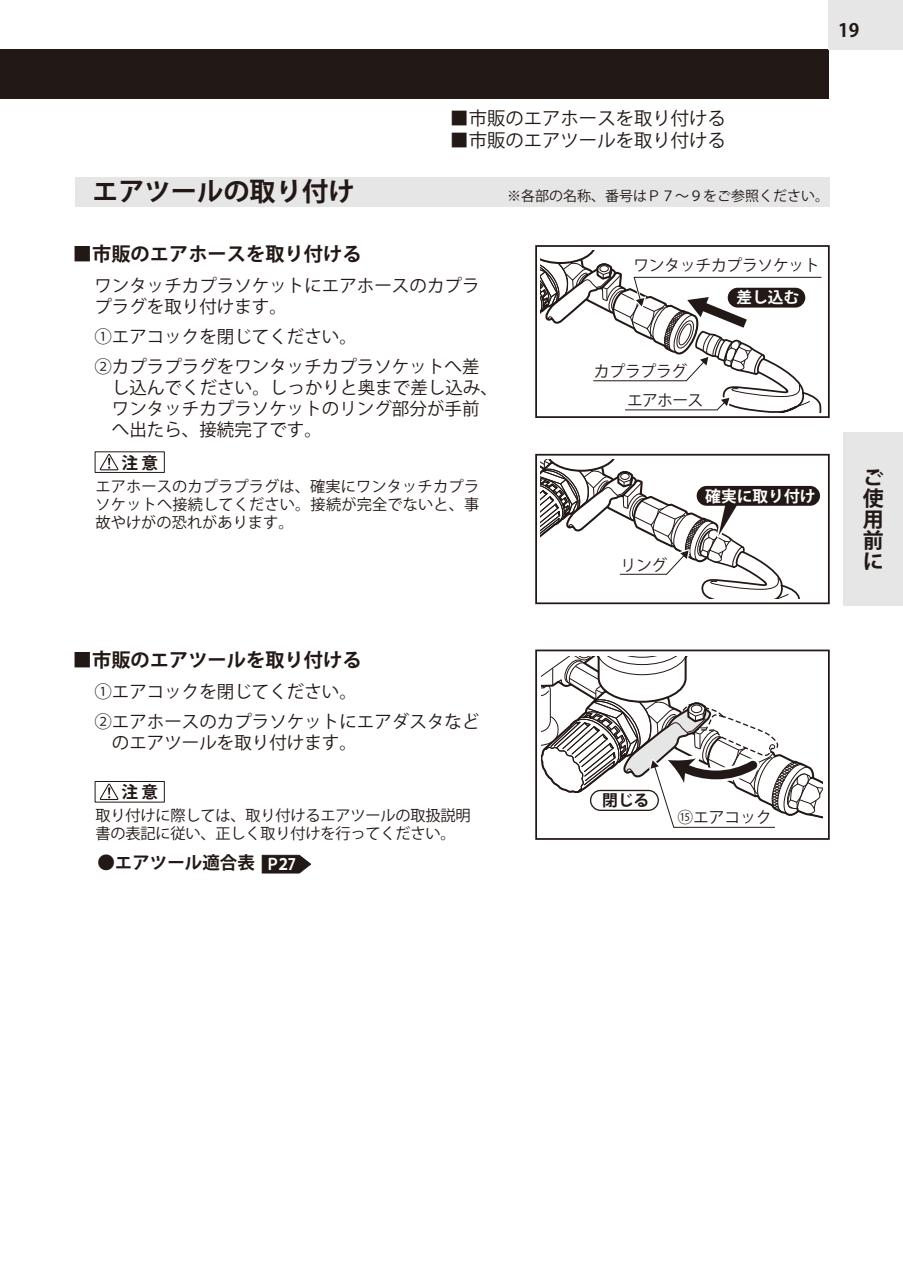
<style>
.page{position:relative;width:903px;height:1275px;background:#fff}
.page>*{position:absolute;margin:0;border:0;box-sizing:border-box;transform-origin:0 0}
.t1{font:700 26.25px "Koz Go Pr 6 N";color:#221815}
.t2{font:700 21px/21px "Koz Go Pr 6 N";color:#221815;text-align:justify}
.t3{font:700 19.25px "Koz Go Pr 6 N";color:#221815}
.t4{font:18.38px "Koz Go Pr 6 N";color:#221815}
.t5{font:700 18.38px "Koz Go Pr 6 N";color:#221815}
.t6{font:17.5px/21px "Koz Go Pr 6 N";color:#221815}
.t7{font:700 17.5px "Koz Go Pr 6 N";color:#221815}
.t8{font:700 16.62px "Koz Go Pr 6 N";color:#221815}
.t9{font:15.75px "Koz Go Pr 6 N";letter-spacing:-.015em;color:#221815}
.t10{font:700 15.75px "Koz Go Pr 6 N";color:#fff}
.t11{font:700 15.75px "Koz Go Pr 6 N";color:#221815}
.t12{font:15.22px/18.2px "Koz Go Pr 6 N";letter-spacing:-.015em;color:#221815}
.t13{font:14px "Koz Go Pr 6 N";color:#221815}
.s1{font-size:15.75px;color:#fff}
</style>
<div class="page">
<div style="left:0;top:50px;width:828px;height:49px;background:#221815"></div>
<div style="left:828px;top:0;width:75px;height:50px;background:#e6e6e6"></div>
<div style="left:843px;top:432px;width:60px;height:174px;background:#e6e6e6"></div>
<div style="left:535px;top:650px;width:295px;height:190px;border:2px solid #221815"></div>
<div style="left:75px;top:177px;width:754px;height:29px;background:#e6e6e6"></div>
<div style="left:535px;top:454px;width:295px;height:150px;border:2px solid #221815"></div>
<div style="left:535px;top:245px;width:295px;height:173px;border:2px solid #221815"></div>
<div style="left:95px;top:781px;width:70px;height:21px;border:1px solid #221815"></div>
<svg style="left:100px;top:784px;width:18px;height:16px"></svg>
<div style="left:95px;top:451px;width:70px;height:22px;border:1px solid #221815"></div>
<svg style="left:100px;top:454px;width:18px;height:16px"></svg>
<svg style="left:541px;top:251px;width:281px;height:161px"></svg>
<svg style="left:541px;top:460px;width:259px;height:138px"></svg>
<div style="left:728px;top:288px;width:77px;height:20px;background:#221815;border-radius:10px"></div>
<div style="left:695px;top:484px;width:127px;height:23px;border:4px solid #fff;border-radius:10px"></div>
<div style="left:697px;top:486px;width:123px;height:20px;background:#221815;border-radius:10px"></div>
<svg style="left:261px;top:854px;width:50px;height:20px"></svg>
<svg style="left:541px;top:657px;width:281px;height:171px"></svg>
<div style="left:588px;top:788px;width:73px;height:25px;border:5px solid #fff;border-radius:10px"></div>
<div style="left:591px;top:790px;width:67px;height:20px;background:#fff;border-radius:10px"></div>
<div style="left:590px;top:790px;width:69px;height:21px;border:1px solid #221815;border-radius:10px"></div>
<p class="t5" style="left:838px;top:20px;width:23px">19</p>
<p class="t4" style="left:450px;top:108px;width:277px">■市販のエアホースを取り付ける</p>
<p class="t4" style="left:450px;top:130px;width:277px">■市販のエアツールを取り付ける</p>
<h1 class="t1" style="left:92px;top:177px;width:264px">エアツールの取り付け</h1>
<p class="t13" style="left:507px;top:188px;width:323px">※各部の名称、番号はＰ７～９をご参照ください。</p>
<p class="t3" style="left:73px;top:243px;width:290px">■市販のエアホースを取り付ける</p>
<p class="t6" style="left:94px;top:275px;width:386px">ワンタッチカプラソケットにエアホースのカプラプラグを取り付けます。</p>
<p class="t6" style="left:94px;top:322px;width:386px;line-height:29.8px">①エアコックを閉じてください。<br>②カプラプラグをワンタッチカプラソケットへ差</p>
<p class="t6" style="left:112px;top:377px;width:388px">し込んでください。しっかりと奥まで差し込み、ワンタッチカプラソケットのリング部分が手前へ出たら、接続完了です。</p>
<p class="t8" style="left:122px;top:453px;width:38px">注意</p>
<p class="t12" style="left:96px;top:477px;width:385px;text-align:justify">エアホースのカプラプラグは、確実にワンタッチカプラソケットへ接続してください。接続が完全でないと、事故やけがの恐れがあります。</p>
<p class="t9" style="left:633px;top:257px;width:188px">ワンタッチカプラソケット</p>
<p class="t9" style="left:594px;top:363px;width:95px">カプラプラグ</p>
<p class="t9" style="left:627px;top:391px;width:78px">エアホース</p>
<p class="t10" style="left:736px;top:289px;width:64px">差し込む</p>
<p class="t9" style="left:620px;top:556px;width:48px">リング</p>
<p class="t10" style="left:705px;top:487px;width:112px">確実に取り付け</p>
<p class="t2" style="left:863px;top:467px;width:22px">ご使用前に</p>
<p class="t3" style="left:73px;top:649px;width:290px">■市販のエアツールを取り付ける</p>
<p class="t6" style="left:94px;top:677px;width:386px;line-height:29.8px">①エアコックを閉じてください。<br>②エアホースのカプラソケットにエアダスタなど</p>
<p class="t6" style="left:94px;top:732px;width:264px">　のエアツールを取り付けます。</p>
<p class="t8" style="left:122px;top:783px;width:38px">注意</p>
<p class="t12" style="left:96px;top:807px;width:377px">取り付けに際しては、取り付けるエアツールの取扱説明書の表記に従い、正しく取り付けを行ってください。</p>
<p class="t7" style="left:97px;top:853px;width:200px">●エアツール適合表 <span class="s1">Ｐ２7</span></p>
<p class="t11" style="left:602px;top:791px;width:49px">閉じる</p>
<p class="t9" style="left:677px;top:808px;width:96px">⑮エアコック</p>
</div>
